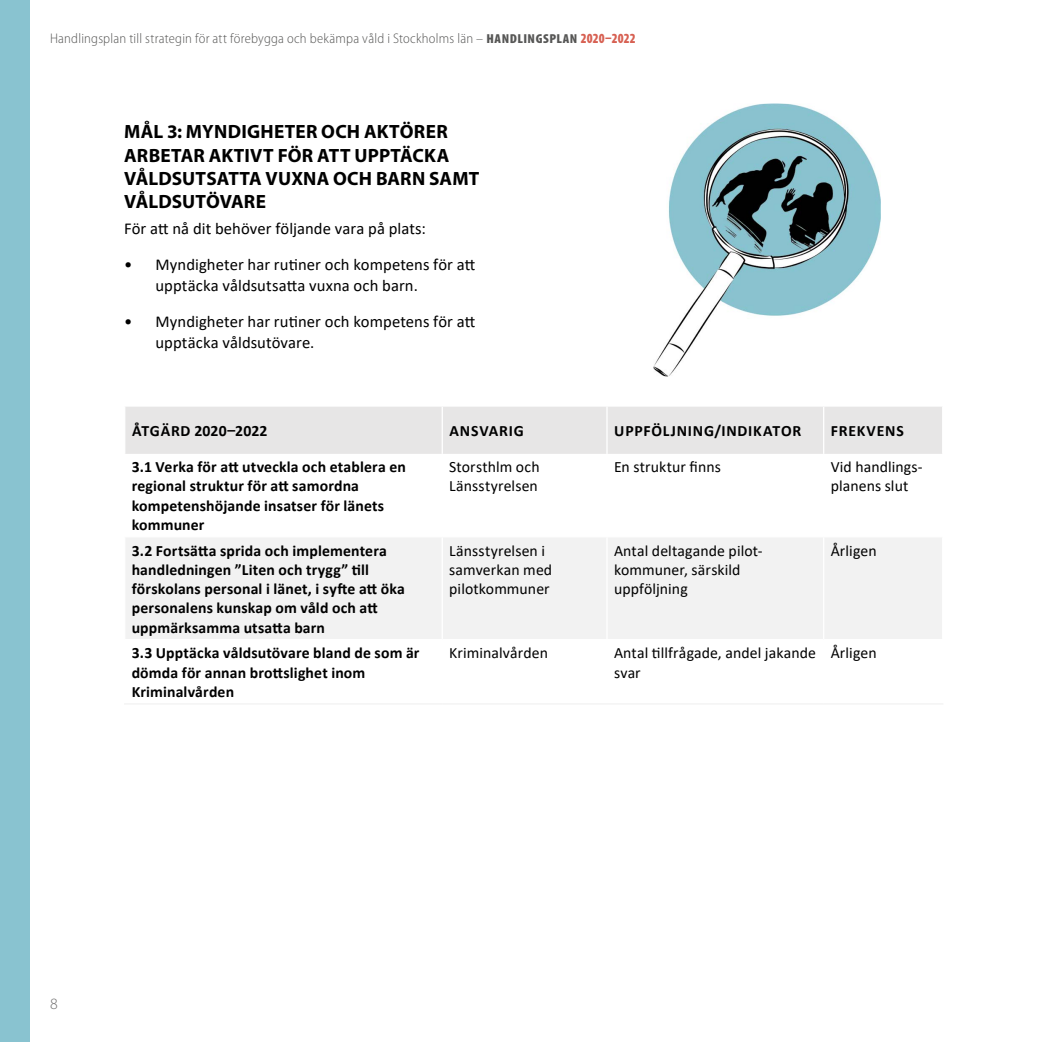
<style>
.page{position:relative;width:1042px;height:1042px;background:#fff}
.page>*{position:absolute;margin:0;border:0;box-sizing:border-box;transform-origin:0 0}
.Underrubrik_2{font:700 19.25px/23.1px "Myriad Pro";letter-spacing:.005em;color:#000}
.Brödtext{font:16.62px/21px "Calibri";letter-spacing:.005em;color:#000}
.Tabell_bröd{font:700 15.75px/19.2px "Calibri";letter-spacing:.01em;color:#000}
.Tabell_bröd-2{font:15.75px/19.2px "Calibri";letter-spacing:.005em;color:#000}
.Tabell_huvud{font:700 15.75px "Calibri";letter-spacing:.05em;color:#000}
.Tabell_huvud-2{font:700 15.75px "Calibri";letter-spacing:.01em;color:#000}
.t1{font:300 15.75px "Myriad Pro";color:#706f6f}
.t2{font:300 semi-condensed 14px "Myriad Pro";letter-spacing:.015em;color:#575756}
.s1{font-weight:900;font-stretch:condensed;font-size:12.95px}
.s2{font-weight:900;font-stretch:condensed;color:#d76052}
</style>
<div class="page">
<div style="left:0;top:0;width:30px;height:1042px;background:#89c3d0"></div>
<div style="left:125px;top:407px;width:817px;height:47px;background:#e7e6e6"></div>
<div style="left:126px;top:538px;width:816px;height:101px;background:#f2f2f2"></div>
<hr style="left:441px;top:407px;width:2px;height:47px;background:#fff">
<hr style="left:606px;top:407px;width:2px;height:47px;background:#fff">
<hr style="left:823px;top:407px;width:1px;height:47px;background:#fff">
<hr style="left:441px;top:537px;width:2px;height:102px;background:#fff">
<hr style="left:606px;top:537px;width:2px;height:102px;background:#fff">
<hr style="left:823px;top:537px;width:1px;height:102px;background:#fff">
<hr style="left:124px;top:703px;width:318px;height:1px;background:#f2f2f2">
<hr style="left:442px;top:703px;width:165px;height:1px;background:#f2f2f2">
<hr style="left:607px;top:703px;width:216px;height:1px;background:#f2f2f2">
<hr style="left:823px;top:703px;width:120px;height:1px;background:#f2f2f2">
<img style="left:653px;top:103px;width:228px;height:273px">
<p class="t2" style="left:50px;top:31px;width:587px">Handlingsplan till strategin för att förebygga och bekämpa våld i Stockholms län – <span class="s1">HANDLINGSPLAN</span> <span class="s2">2020–2022</span></p>
<h2 class="Underrubrik_2" style="left:124px;top:121px;width:356px">MÅL 3: MYNDIGHETER OCH AKTÖRER<br>ARBETAR AKTIVT FÖR ATT UPPTÄCKA<br>VÅLDSUTSATTA VUXNA OCH BARN SAMT<br>VÅLDSUTÖVARE</h2>
<p class="Brödtext" style="left:124px;top:217px;width:303px">För att nå dit behöver följande vara på plats:</p>
<p class="Brödtext" style="left:156px;top:253px;width:321px;text-indent:-32px">• Myndigheter har rutiner och kompetens för att upptäcka våldsutsatta vuxna och barn.</p>
<p class="Brödtext" style="left:156px;top:310px;width:321px;text-indent:-32px">• Myndigheter har rutiner och kompetens för att upptäcka våldsutövare.</p>
<p class="Tabell_huvud-2" style="left:132px;top:419px;width:137px">ÅTGÄRD 2020–2022</p>
<p class="Tabell_huvud" style="left:449px;top:419px;width:76px">ANSVARIG</p>
<p class="Tabell_huvud" style="left:614px;top:419px;width:188px">UPPFÖLJNING/INDIKATOR</p>
<p class="Tabell_huvud" style="left:831px;top:419px;width:74px">FREKVENS</p>
<p class="Tabell_bröd" style="left:132px;top:457px;width:276px">3.1 Verka för att utveckla och etablera en regional struktur för att samordna kompetenshöjande insatser för länets kommuner</p>
<p class="Tabell_bröd-2" style="left:449px;top:457px;width:92px">Storsthlm och<br>Länsstyrelsen</p>
<p class="Tabell_bröd-2" style="left:614px;top:457px;width:108px">En struktur finns</p>
<p class="Tabell_bröd-2" style="left:830px;top:457px;width:93px">Vid handlings&shy;planens slut</p>
<p class="Tabell_bröd" style="left:132px;top:540px;width:275px">3.2 Fortsätta sprida och implementera handledningen ”Liten och trygg” till förskolans personal i länet, i syfte att öka personalens kunskap om våld och att uppmärksamma utsatta barn</p>
<p class="Tabell_bröd-2" style="left:449px;top:540px;width:104px">Länsstyrelsen i samverkan med pilotkommuner</p>
<p class="Tabell_bröd-2" style="left:614px;top:540px;width:150px">Antal deltagande pilot&shy;kommuner, särskild uppföljning</p>
<p class="Tabell_bröd-2" style="left:830px;top:540px;width:48px">Årligen</p>
<p class="Tabell_bröd" style="left:132px;top:643px;width:289px">3.3 Upptäcka våldsutövare bland de som är dömda för annan brottslighet inom<br>Kriminalvården</p>
<p class="Tabell_bröd-2" style="left:449px;top:643px;width:100px">Kriminalvården</p>
<p class="Tabell_bröd-2" style="left:614px;top:643px;width:203px">Antal tillfrågade, andel jakande svar</p>
<p class="Tabell_bröd-2" style="left:830px;top:643px;width:48px">Årligen</p>
<p class="t1" style="left:50px;top:995px;width:9px">8</p>
</div>
